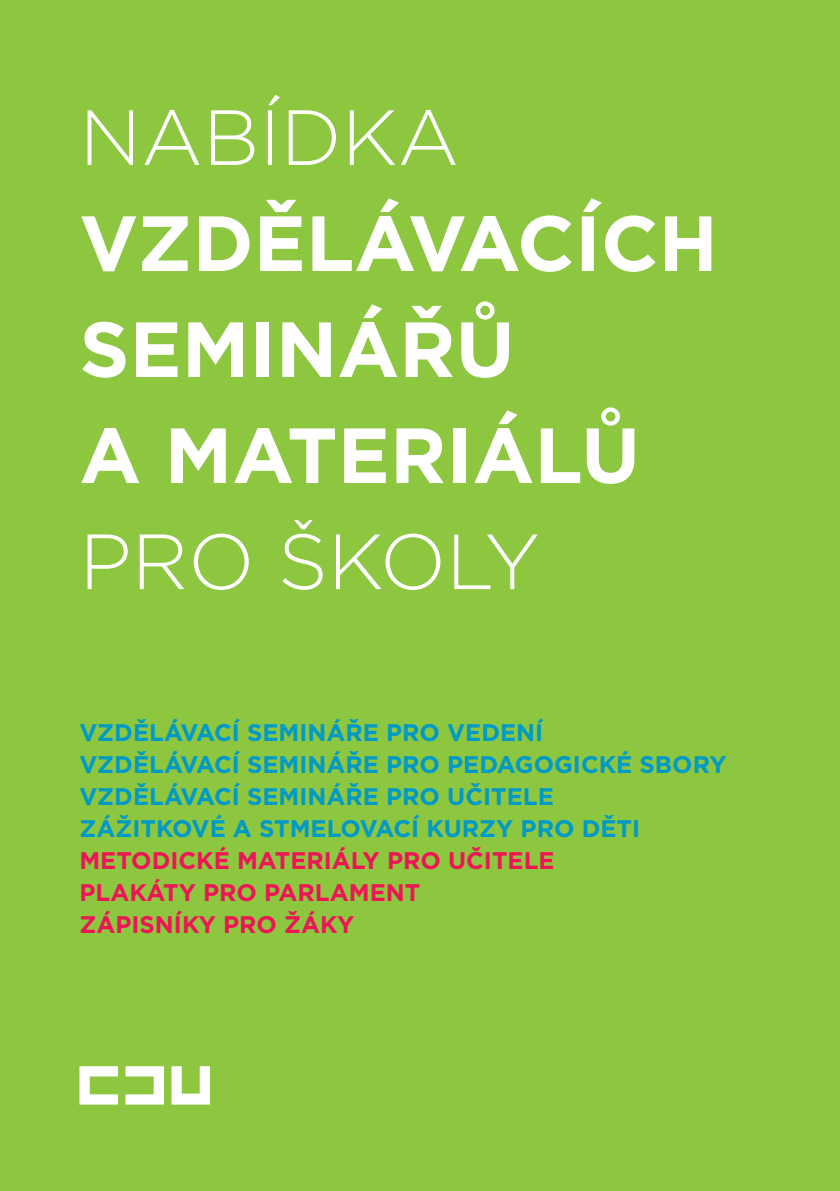
<style>
.page{position:relative;width:840px;height:1191px;background:#fff}
.page>*{position:absolute;margin:0;border:0;box-sizing:border-box;transform-origin:0 0}
.t1{font:700 78px/106px "Gotham Bold CE";color:#fff}
.t2{font:300 78px "Gotham Light CE";color:#fff}
.t3{font:700 24px/32px "Gotham Bold CE";color:#009ac7}
.t4{font:700 24px/32px "Gotham Bold CE";color:#ed1556}
</style>
<div class="page">
<div style="left:0;top:0;width:839px;height:1191px;background:#8dc63f"></div>
<svg style="left:79px;top:1066px;width:39px;height:38px"></svg>
<svg style="left:125px;top:1066px;width:39px;height:38px"></svg>
<svg style="left:171px;top:1066px;width:39px;height:38px"></svg>
<h1 class="t2" style="left:79px;top:92px;width:381px">NABÍDKA</h1>
<h1 class="t1" style="left:79px;top:191px;width:639px">VZDĚLÁVACÍCH<br>SEMINÁŘŮ<br>A MATERIÁLŮ</h1>
<h1 class="t2" style="left:79px;top:516px;width:462px">PRO ŠKOLY</h1>
<p class="t3" style="left:79px;top:717px;width:648px">VZDĚLÁVACÍ SEMINÁŘE PRO VEDENÍ<br>VZDĚLÁVACÍ SEMINÁŘE PRO PEDAGOGICKÉ SBORY VZDĚLÁVACÍ SEMINÁŘE PRO UČITELE<br>ZÁŽITKOVÉ A STMELOVACÍ KURZY PRO DĚTI</p>
<p class="t4" style="left:79px;top:845px;width:476px">METODICKÉ MATERIÁLY PRO UČITELE<br>PLAKÁTY PRO PARLAMENT<br>ZÁPISNÍKY PRO ŽÁKY</p>
</div>
